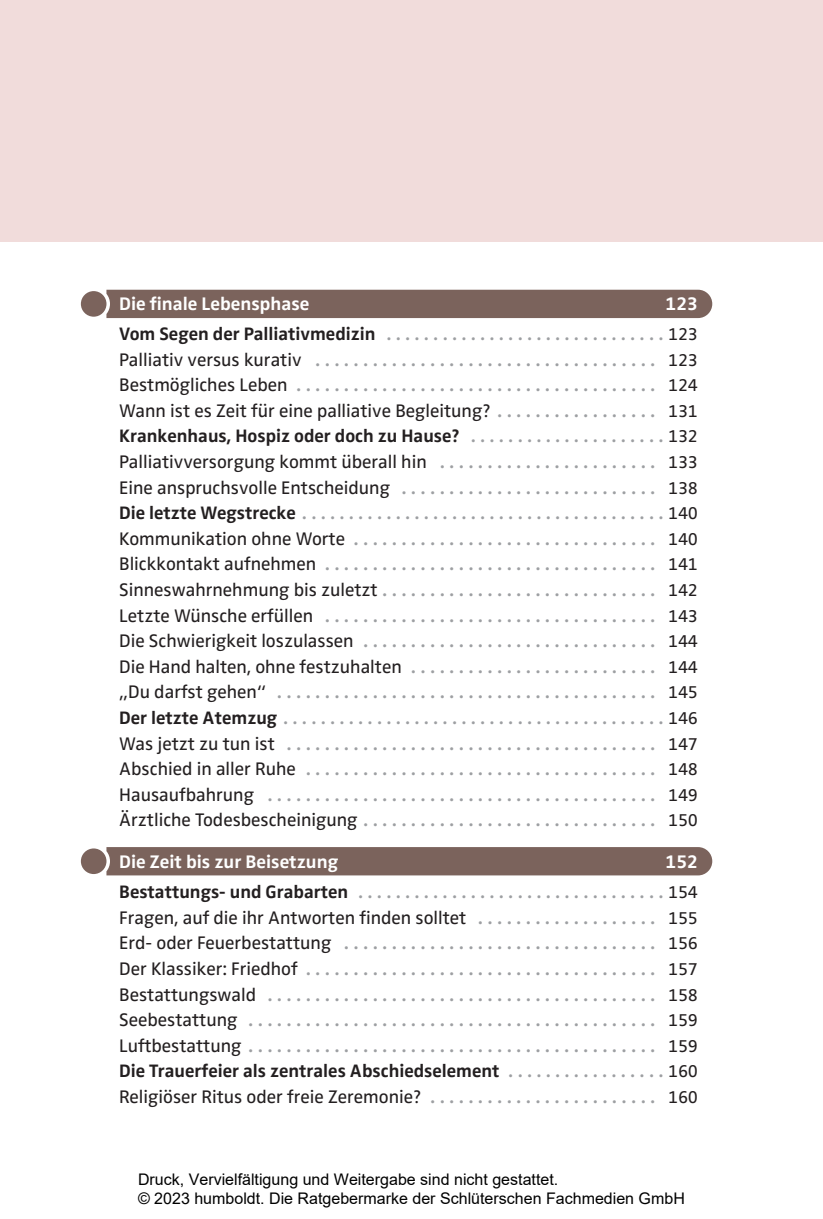
<style>
.page{position:relative;width:823px;height:1219px;background:#fff}
.page>*{position:absolute;margin:0;border:0;box-sizing:border-box;transform-origin:0 0}
.t1{font:600 20px "Zwo Pro";color:#9d9fa2}
.t2{font:600 19.8px "Zwo Pro";color:#9d9fa2}
.t3{font:18.8px "Zwo Pro";color:#231f20}
.t4{font:700 18.8px "Zwo Pro";color:#fff}
.t5{font:700 18.6px "Zwo Pro";color:#231f20}
.t6{font:16px/19.2px "Arial";color:#000}
.s1{font-weight:700;font-size:18.6px;color:#231f20}
.s2{font-weight:400;font-size:17.6px;color:#231f20}
.s3{font-weight:400;font-size:18.8px;color:#231f20}
.s4{font-weight:600;font-size:20px;color:#9d9fa2}
.s5{font-size:17.6px}
.s6{font-weight:600;font-size:19.8px;color:#9d9fa2}
.s7{font-weight:400;font-size:17.6px}
</style>
<div class="page">
<div style="left:0;top:0;width:821px;height:241px;background:#f1dcdb"></div>
<div style="left:81px;top:290px;width:630px;height:28px;background:#7b635c"></div>
<svg style="left:81px;top:847px;width:630px;height:28px;background:#836c66"></svg>
<div style="left:119px;top:293px;width:578px;height:21px;background:#7b635c"></div>
<div style="left:119px;top:851px;width:578px;height:21px;background:#7b635c"></div>
<p class="t4" style="left:119px;top:293px;width:191px">Die finale Lebensphase</p>
<p class="t4" style="left:665px;top:293px;width:34px">123</p>
<p class="t2" style="left:119px;top:322px;width:580px"><span class="s1">Vom Segen der Palliativmedizin</span> . . . . . . . . . . . . . . . . . . . . . . . . . . . . . <span class="s2">123</span></p>
<p class="t1" style="left:119px;top:347px;width:580px"><span class="s3">Palliativ versus kurativ</span> . . . . . . . . . . . . . . . . . . . . . . . . . . . . . . . . . . . . <span class="s2">123</span></p>
<p class="t1" style="left:119px;top:373px;width:580px"><span class="s3">Bestmögliches Leben</span> . . . . . . . . . . . . . . . . . . . . . . . . . . . . . . . . . . . . . . <span class="s2">124</span></p>
<p class="t3" style="left:119px;top:400px;width:580px">Wann ist es Zeit für eine palliative Begleitung? <span class="s4">. . . . . . . . . . . . . . . . .</span> <span class="s5">131</span></p>
<p class="t5" style="left:119px;top:425px;width:580px">Krankenhaus, Hospiz oder doch zu Hause? <span class="s6">. . . . . . . . . . . . . . . . . . . .</span> <span class="s7">132</span></p>
<p class="t3" style="left:119px;top:451px;width:580px">Palliativversorgung kommt überall hin <span class="s4">. . . . . . . . . . . . . . . . . . . . . . .</span> <span class="s5">133</span></p>
<p class="t3" style="left:119px;top:476px;width:580px">Eine anspruchsvolle Entscheidung <span class="s4">. . . . . . . . . . . . . . . . . . . . . . . . . . .</span> <span class="s5">138</span></p>
<p class="t2" style="left:119px;top:501px;width:580px"><span class="s1">Die letzte Wegstrecke</span> . . . . . . . . . . . . . . . . . . . . . . . . . . . . . . . . . . . . . . <span class="s2">140</span></p>
<p class="t1" style="left:119px;top:527px;width:580px"><span class="s3">Kommunikation ohne Worte</span> . . . . . . . . . . . . . . . . . . . . . . . . . . . . . . . . <span class="s2">140</span></p>
<p class="t1" style="left:119px;top:552px;width:580px"><span class="s3">Blickkontakt aufnehmen</span> . . . . . . . . . . . . . . . . . . . . . . . . . . . . . . . . . . . <span class="s2">141</span></p>
<p class="t1" style="left:119px;top:578px;width:580px"><span class="s3">Sinneswahrnehmung bis zuletzt</span> . . . . . . . . . . . . . . . . . . . . . . . . . . . . . <span class="s2">142</span></p>
<p class="t1" style="left:119px;top:603px;width:580px"><span class="s3">Letzte Wünsche erfüllen</span> . . . . . . . . . . . . . . . . . . . . . . . . . . . . . . . . . . . <span class="s2">143</span></p>
<p class="t1" style="left:119px;top:629px;width:580px"><span class="s3">Die Schwierigkeit loszulassen</span> . . . . . . . . . . . . . . . . . . . . . . . . . . . . . . . <span class="s2">144</span></p>
<p class="t3" style="left:119px;top:656px;width:580px">Die Hand halten, ohne festzuhalten <span class="s4">. . . . . . . . . . . . . . . . . . . . . . . . . .</span> <span class="s5">144</span></p>
<p class="t1" style="left:119px;top:680px;width:580px"><span class="s3">„Du darfst gehen“</span> . . . . . . . . . . . . . . . . . . . . . . . . . . . . . . . . . . . . . . . . <span class="s2">145</span></p>
<p class="t2" style="left:119px;top:706px;width:580px"><span class="s1">Der letzte Atemzug</span> . . . . . . . . . . . . . . . . . . . . . . . . . . . . . . . . . . . . . . . . <span class="s2">146</span></p>
<p class="t1" style="left:119px;top:731px;width:580px"><span class="s3">Was jetzt zu tun ist</span> . . . . . . . . . . . . . . . . . . . . . . . . . . . . . . . . . . . . . . . <span class="s2">147</span></p>
<p class="t1" style="left:119px;top:757px;width:580px"><span class="s3">Abschied in aller Ruhe</span> . . . . . . . . . . . . . . . . . . . . . . . . . . . . . . . . . . . . . <span class="s2">148</span></p>
<p class="t1" style="left:119px;top:783px;width:580px"><span class="s3">Hausaufbahrung</span> . . . . . . . . . . . . . . . . . . . . . . . . . . . . . . . . . . . . . . . . . <span class="s2">149</span></p>
<p class="t1" style="left:119px;top:808px;width:580px"><span class="s3">Ärztliche Todesbescheinigung</span> . . . . . . . . . . . . . . . . . . . . . . . . . . . . . . . <span class="s2">150</span></p>
<p class="t4" style="left:119px;top:851px;width:220px">Die Zeit bis zur Beisetzung</p>
<p class="t4" style="left:665px;top:851px;width:34px">152</p>
<p class="t2" style="left:119px;top:880px;width:580px"><span class="s1">Bestattungs- und Grabarten</span> . . . . . . . . . . . . . . . . . . . . . . . . . . . . . . . . <span class="s2">154</span></p>
<p class="t3" style="left:119px;top:906px;width:580px">Fragen, auf die ihr Antworten finden solltet <span class="s4">. . . . . . . . . . . . . . . . . . .</span> <span class="s5">155</span></p>
<p class="t1" style="left:119px;top:931px;width:580px"><span class="s3">Erd- oder Feuerbestattung</span> . . . . . . . . . . . . . . . . . . . . . . . . . . . . . . . . . <span class="s2">156</span></p>
<p class="t1" style="left:119px;top:957px;width:580px"><span class="s3">Der Klassiker: Friedhof</span> . . . . . . . . . . . . . . . . . . . . . . . . . . . . . . . . . . . . . <span class="s2">157</span></p>
<p class="t1" style="left:119px;top:982px;width:580px"><span class="s3">Bestattungswald</span> . . . . . . . . . . . . . . . . . . . . . . . . . . . . . . . . . . . . . . . . . <span class="s2">158</span></p>
<p class="t1" style="left:119px;top:1008px;width:580px"><span class="s3">Seebestattung</span> . . . . . . . . . . . . . . . . . . . . . . . . . . . . . . . . . . . . . . . . . . . <span class="s2">159</span></p>
<p class="t1" style="left:119px;top:1033px;width:580px"><span class="s3">Luftbestattung</span> . . . . . . . . . . . . . . . . . . . . . . . . . . . . . . . . . . . . . . . . . . . <span class="s2">159</span></p>
<p class="t5" style="left:119px;top:1060px;width:580px">Die Trauerfeier als zentrales Abschiedselement <span class="s6">. . . . . . . . . . . . . . . . .</span> <span class="s7">160</span></p>
<p class="t3" style="left:119px;top:1086px;width:580px">Religiöser Ritus oder freie Zeremonie? <span class="s4">. . . . . . . . . . . . . . . . . . . . . . . .</span> <span class="s5">160</span></p>
<p class="t6" style="left:138px;top:1170px;width:548px">Druck, Vervielfältigung und Weitergabe sind nicht gestattet.<br>© 2023 humboldt. Die Ratgebermarke der Schlüterschen Fachmedien GmbH</p>
</div>
